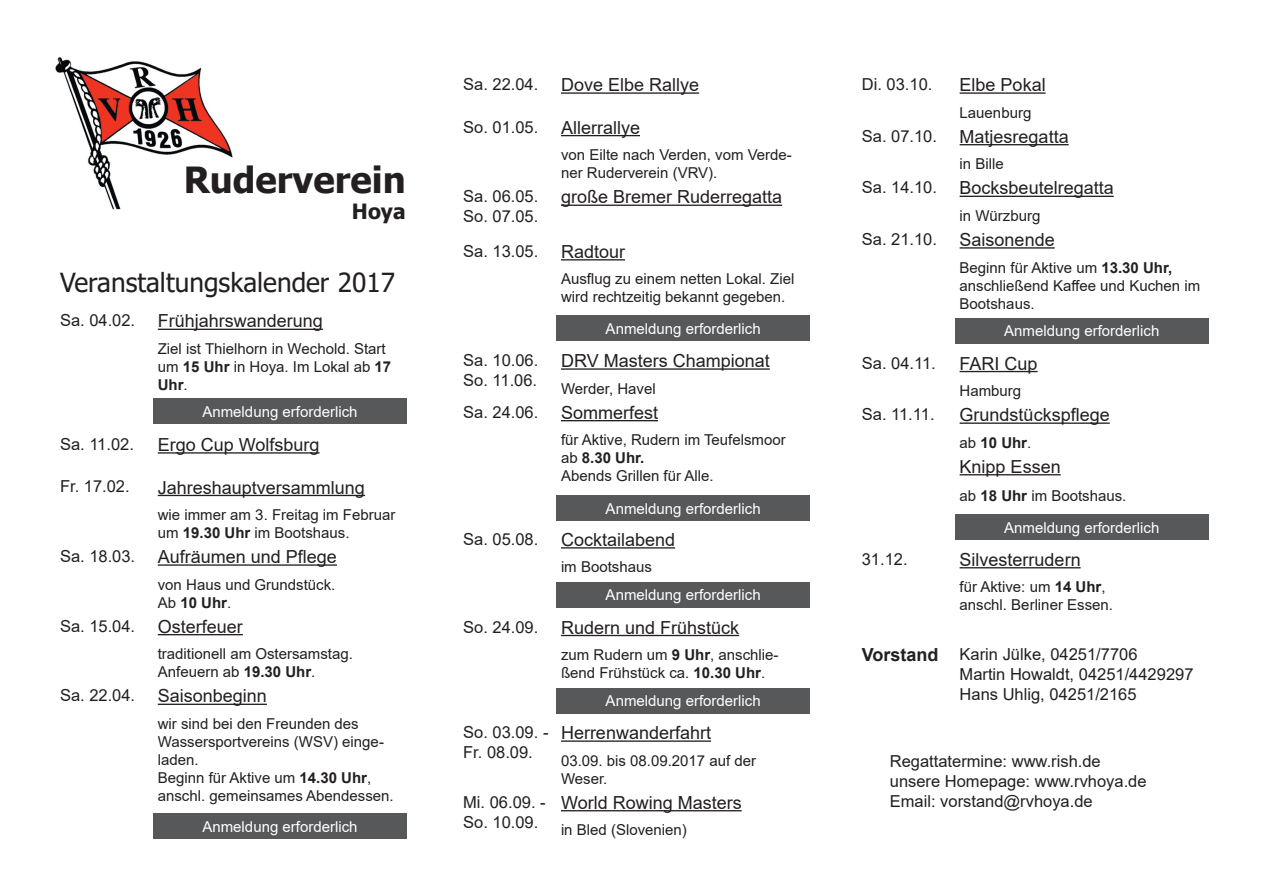
<style>
.page{position:relative;width:1263px;height:893px;background:#fff}
.page>*{position:absolute;margin:0;border:0;box-sizing:border-box;transform-origin:0 0}
.t1{font:700 36px "Tahoma";color:#231f20}
.t2{font:26.25px "Tahoma";color:#231f20}
.t3{font:700 21px "Tahoma";color:#231f20}
.t4{font:18px "Arial";color:#231f20}
.t5{font:16.5px/19.8px "Arial";color:#231f20}
.t6{font:15px/18px "Arial";color:#231f20}
.t7{font:15px "Arial";color:#fff}
.t8{font:700 15px "Arial";color:#231f20}
.s1{font-weight:700}
.s2{font-weight:400}
.s3{font-weight:700;font-size:18px}
</style>
<div class="page">
<hr style="left:960px;top:92px;width:86px;height:2px;background:#231f20">
<hr style="left:960px;top:144px;width:109px;height:1px;background:#231f20">
<hr style="left:960px;top:196px;width:154px;height:1px;background:#231f20">
<hr style="left:960px;top:247px;width:95px;height:2px;background:#231f20">
<hr style="left:960px;top:371px;width:78px;height:1px;background:#231f20">
<hr style="left:960px;top:422px;width:150px;height:2px;background:#231f20">
<hr style="left:960px;top:474px;width:101px;height:1px;background:#231f20">
<hr style="left:960px;top:567px;width:121px;height:1px;background:#231f20">
<img style="left:55px;top:57px;width:178px;height:153px">
<hr style="left:158px;top:329px;width:165px;height:1px;background:#231f20">
<hr style="left:158px;top:452px;width:162px;height:2px;background:#231f20">
<hr style="left:158px;top:495px;width:207px;height:1px;background:#231f20">
<hr style="left:158px;top:564px;width:179px;height:2px;background:#231f20">
<hr style="left:158px;top:634px;width:85px;height:1px;background:#231f20">
<hr style="left:158px;top:704px;width:109px;height:1px;background:#231f20">
<div style="left:153px;top:398px;width:254px;height:26px;background:#57585a"></div>
<hr style="left:561px;top:92px;width:138px;height:2px;background:#231f20">
<hr style="left:561px;top:135px;width:79px;height:1px;background:#231f20">
<hr style="left:561px;top:205px;width:221px;height:1px;background:#231f20">
<hr style="left:561px;top:259px;width:64px;height:1px;background:#231f20">
<hr style="left:561px;top:368px;width:209px;height:2px;background:#231f20">
<hr style="left:561px;top:420px;width:97px;height:1px;background:#231f20">
<hr style="left:561px;top:547px;width:114px;height:2px;background:#231f20">
<hr style="left:561px;top:635px;width:178px;height:1px;background:#231f20">
<hr style="left:561px;top:740px;width:150px;height:2px;background:#231f20">
<hr style="left:561px;top:810px;width:181px;height:1px;background:#231f20">
<div style="left:556px;top:495px;width:254px;height:26px;background:#57585a"></div>
<div style="left:556px;top:582px;width:254px;height:25px;background:#57585a"></div>
<div style="left:556px;top:688px;width:254px;height:25px;background:#57585a"></div>
<div style="left:955px;top:318px;width:254px;height:25px;background:#57585a"></div>
<div style="left:955px;top:514px;width:254px;height:26px;background:#57585a"></div>
<div style="left:556px;top:315px;width:254px;height:26px;background:#57585a"></div>
<div style="left:153px;top:813px;width:254px;height:26px;background:#57585a"></div>
<h1 class="t1" style="left:184px;top:155px;width:223px">Ruderverein</h1>
<h3 class="t3" style="left:352px;top:196px;width:55px">Hoya</h3>
<h2 class="t2" style="left:60px;top:265px;width:336px">Veranstaltungskalender 2017</h2>
<p class="t5" style="left:60px;top:310px;width:77px">Sa. 04.02.</p>
<p class="t4" style="left:158px;top:309px;width:167px">Frühjahrswanderung</p>
<p class="t6" style="left:158px;top:340px;width:235px">Ziel ist Thielhorn in Wechold. Start um <span class="s1">15 Uhr</span> in Hoya. Im Lokal ab <span class="s1">17<br>Uhr</span>.</p>
<p class="t7" style="left:202px;top:401px;width:157px">Anmeldung erforderlich</p>
<p class="t5" style="left:60px;top:434px;width:75px">Sa. 11.02.</p>
<p class="t4" style="left:158px;top:432px;width:163px">Ergo Cup Wolfsburg</p>
<p class="t5" style="left:60px;top:477px;width:71px">Fr. 17.02.</p>
<p class="t4" style="left:158px;top:475px;width:209px">Jahreshauptversammlung</p>
<p class="t6" style="left:158px;top:506px;width:239px">wie immer am 3. Freitag im Februar um <span class="s1">19.30 Uhr</span> im Bootshaus.</p>
<p class="t5" style="left:60px;top:546px;width:77px">Sa. 18.03.</p>
<p class="t4" style="left:158px;top:544px;width:181px">Aufräumen und Pflege</p>
<p class="t6" style="left:158px;top:575px;width:179px">von Haus und Grundstück.<br>Ab <span class="s1">10 Uhr</span>.</p>
<p class="t5" style="left:60px;top:616px;width:77px">Sa. 15.04.</p>
<p class="t4" style="left:158px;top:614px;width:87px">Osterfeuer</p>
<p class="t6" style="left:158px;top:645px;width:197px">traditionell am Ostersamstag.<br>Anfeuern ab <span class="s1">19.30 Uhr</span>.</p>
<p class="t5" style="left:60px;top:685px;width:77px">Sa. 22.04.</p>
<p class="t4" style="left:158px;top:684px;width:111px">Saisonbeginn</p>
<p class="t6" style="left:158px;top:714px;width:237px">wir sind bei den Freunden des<br>Wassersportvereins (WSV) einge&shy;laden.<br>Beginn für Aktive um <span class="s1">14.30 Uhr</span>, anschl. gemeinsames Abendessen.</p>
<p class="t7" style="left:202px;top:816px;width:157px">Anmeldung erforderlich</p>
<p class="t5" style="left:463px;top:74px;width:77px">Sa. 22.04.</p>
<p class="t4" style="left:561px;top:72px;width:140px">Dove Elbe Rallye</p>
<p class="t5" style="left:463px;top:117px;width:77px">So. 01.05.</p>
<p class="t4" style="left:561px;top:115px;width:81px">Allerrallye</p>
<p class="t6" style="left:561px;top:146px;width:232px">von Eilte nach Verden, vom Verde&shy;ner Ruderverein (VRV).</p>
<p class="t5" style="left:463px;top:186px;width:77px">Sa. 06.05.<br>So. 07.05.</p>
<p class="t4" style="left:561px;top:185px;width:223px">große Bremer Ruderregatta</p>
<p class="t5" style="left:463px;top:241px;width:77px">Sa. 13.05.</p>
<p class="t4" style="left:561px;top:239px;width:66px">Radtour</p>
<p class="t6" style="left:561px;top:270px;width:235px">Ausflug zu einem netten Lokal. Ziel wird rechtzeitig bekannt gegeben.</p>
<p class="t7" style="left:606px;top:318px;width:157px">Anmeldung erforderlich</p>
<p class="t5" style="left:463px;top:350px;width:77px">Sa. 10.06.<br>So. 11.06.</p>
<p class="t4" style="left:561px;top:348px;width:210px">DRV Masters Championat</p>
<p class="t6" style="left:561px;top:379px;width:96px">Werder, Havel</p>
<p class="t5" style="left:463px;top:402px;width:77px">Sa. 24.06.</p>
<p class="t4" style="left:561px;top:400px;width:99px">Sommerfest</p>
<p class="t6" style="left:561px;top:431px;width:226px">für Aktive, Rudern im Teufelsmoor ab <span class="s1">8.30 Uhr.<br></span>Abends Grillen für Alle.</p>
<p class="t7" style="left:606px;top:498px;width:157px">Anmeldung erforderlich</p>
<p class="t5" style="left:463px;top:529px;width:77px">Sa. 05.08.</p>
<p class="t4" style="left:561px;top:527px;width:116px">Cocktailabend</p>
<p class="t6" style="left:561px;top:558px;width:92px">im Bootshaus</p>
<p class="t7" style="left:606px;top:584px;width:157px">Anmeldung erforderlich</p>
<p class="t5" style="left:463px;top:617px;width:77px">So. 24.09.</p>
<p class="t4" style="left:561px;top:615px;width:180px">Rudern und Frühstück</p>
<p class="t6" style="left:561px;top:646px;width:219px">zum Rudern um <span class="s1">9 Uhr</span>, anschlie&shy;ßend Frühstück ca. <span class="s1">10.30 Uhr</span>.</p>
<p class="t7" style="left:606px;top:690px;width:157px">Anmeldung erforderlich</p>
<p class="t5" style="left:463px;top:722px;width:87px">So. 03.09. -<br>Fr. 08.09.</p>
<p class="t4" style="left:561px;top:720px;width:152px">Herrenwanderfahrt</p>
<p class="t6" style="left:561px;top:751px;width:197px">03.09. bis 08.09.2017 auf der<br>Weser.</p>
<p class="t5" style="left:463px;top:792px;width:84px">Mi. 06.09. -<br>So. 10.09.</p>
<p class="t4" style="left:561px;top:790px;width:182px">World Rowing Masters</p>
<p class="t6" style="left:561px;top:821px;width:127px">in Bled (Slovenien)</p>
<p class="t5" style="left:862px;top:74px;width:72px">Di. 03.10.</p>
<p class="t4" style="left:960px;top:72px;width:88px">Elbe Pokal</p>
<p class="t6" style="left:960px;top:103px;width:73px">Lauenburg</p>
<p class="t5" style="left:862px;top:126px;width:77px">Sa. 07.10.</p>
<p class="t4" style="left:960px;top:124px;width:111px">Matjesregatta</p>
<p class="t6" style="left:960px;top:155px;width:46px">in Bille</p>
<p class="t5" style="left:862px;top:178px;width:77px">Sa. 14.10.</p>
<p class="t4" style="left:960px;top:176px;width:156px">Bocksbeutelregatta</p>
<p class="t6" style="left:960px;top:207px;width:82px">in Würzburg</p>
<p class="t5" style="left:862px;top:229px;width:77px">Sa. 21.10.</p>
<p class="t4" style="left:960px;top:227px;width:97px">Saisonende</p>
<p class="t6" style="left:960px;top:258px;width:242px">Beginn für Aktive um <span class="s1">13.30 Uhr, </span>anschließend Kaffee und Kuchen im<br>Bootshaus.</p>
<p class="t7" style="left:1004px;top:320px;width:157px">Anmeldung erforderlich</p>
<p class="t5" style="left:862px;top:353px;width:76px">Sa. 04.11.</p>
<p class="t4" style="left:960px;top:351px;width:80px">FARI Cup</p>
<p class="t6" style="left:960px;top:382px;width:63px">Hamburg</p>
<p class="t5" style="left:862px;top:404px;width:74px">Sa. 11.11.</p>
<p class="t4" style="left:960px;top:402px;width:152px">Grundstückspflege</p>
<p class="t8" style="left:960px;top:432px;width:73px"><span class="s2">ab</span> 10 Uhr<span class="s2">.</span></p>
<p class="t4" style="left:960px;top:454px;width:103px">Knipp Essen</p>
<p class="t6" style="left:960px;top:487px;width:168px">ab <span class="s1">18 Uhr</span> im Bootshaus.</p>
<p class="t7" style="left:1004px;top:517px;width:157px">Anmeldung erforderlich</p>
<p class="t5" style="left:862px;top:549px;width:47px">31.12.</p>
<p class="t4" style="left:960px;top:547px;width:123px">Silvesterrudern</p>
<p class="t6" style="left:960px;top:578px;width:155px">für Aktive: um <span class="s1">14 Uhr</span>, anschl. Berliner Essen.</p>
<p class="t5" style="left:960px;top:644px;width:235px;text-indent:-98px"><span class="s3">Vorstand</span> Karin Jülke, 04251/7706<br>Martin Howaldt, 04251/4429297<br>Hans Uhlig, 04251/2165</p>
<p class="t5" style="left:890px;top:751px;width:258px">Regattatermine: www.rish.de unsere Homepage: www.rvhoya.de<br>Email: vorstand@rvhoya.de</p>
</div>
